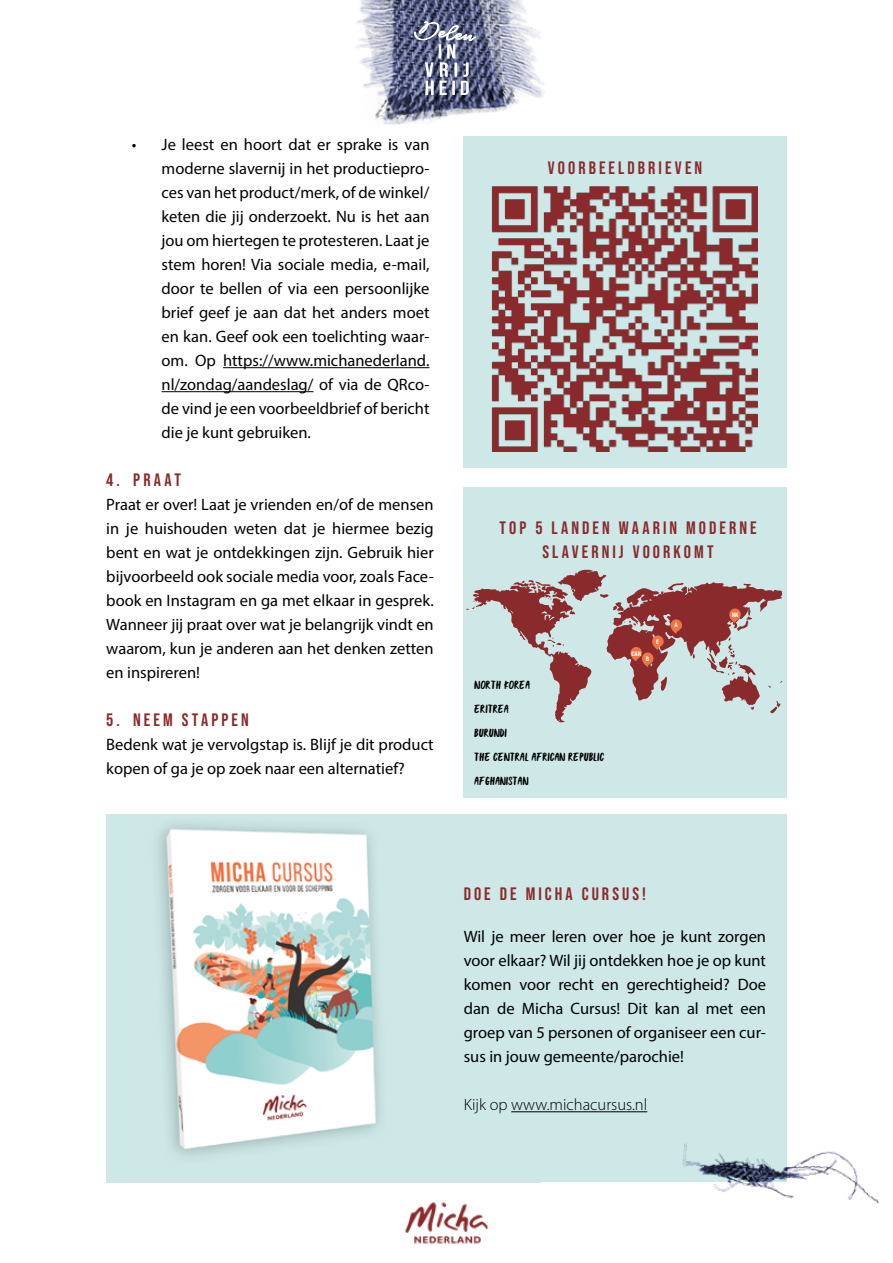
<style>
.page{position:relative;width:893px;height:1263px;background:#fff}
.page>*{position:absolute;margin:0;border:0;box-sizing:border-box;transform-origin:0 0}
.t1{font:19.5px/24px "Black Gate Sans";letter-spacing:-.01em;color:#000}
.t2{font:18px/24px "Bebas Neue";letter-spacing:.17em;color:#8a2a2c;text-align:center}
.t3{font:16.5px/24px "Myriad Pro";color:#000;text-align:justify}
.t4{font:300 16.5px "Myriad Pro";color:#000}
.t5{font:6.3px "Bebas Neue Pro Exp Eb";color:#fff}
</style>
<div class="page">
<img style="left:386px;top:1182px;width:121px;height:62px">
<img style="left:356px;top:0;width:189px;height:125px">
<svg style="left:413px;top:20px;width:65px;height:75px;background:#767b96"></svg>
<hr style="left:223px;top:367px;width:206px;height:1px;background:#000">
<hr style="left:162px;top:391px;width:151px;height:1px;background:#000">
<div style="left:463px;top:487px;width:324px;height:310px;background:#cde8e7"></div>
<svg style="left:466px;top:569px;width:317px;height:153px"></svg>
<div style="left:106px;top:814px;width:681px;height:368px;background:#cde8e7"></div>
<img style="left:158px;top:824px;width:382px;height:332px">
<hr style="left:511px;top:1111px;width:136px;height:1px;background:#000">
<img style="left:682px;top:1143px;width:197px;height:61px">
<div style="left:463px;top:136px;width:324px;height:332px;background:#cde8e7"></div>
<svg style="left:492px;top:186px;width:266px;height:265px"></svg>
<p class="t3" style="left:162px;top:132px;width:269px;text-indent:-30px">• Je leest en hoort dat er sprake is van moderne slavernij in het productiepro&shy;ces van het product/merk, of de winkel/ keten die jij onderzoekt. Nu is het aan jou om hiertegen te protesteren. Laat je stem horen! Via sociale media, e-mail, door te bellen of via een persoonlijke brief geef je aan dat het anders moet en kan. Geef ook een toelichting waar&shy;om. Op https://www.michanederland. nl/zondag/aandeslag/ of via de QRco&shy;de vind je een voorbeeldbrief of bericht die je kunt gebruiken.</p>
<p class="t2" style="left:106px;top:468px;width:76px">4. PRAAT</p>
<p class="t3" style="left:106px;top:492px;width:329px">Praat er over! Laat je vrienden en/of de mensen in je huishouden weten dat je hiermee bezig bent en wat je ontdekkingen zijn. Gebruik hier bijvoorbeeld ook sociale media voor, zoals Face&shy;book en Instagram en ga met elkaar in gesprek.<br>Wanneer jij praat over wat je belangrijk vindt en waarom, kun je anderen aan het denken zetten en inspireren!</p>
<p class="t2" style="left:106px;top:708px;width:144px">5. NEEM STAPPEN</p>
<p class="t3" style="left:106px;top:732px;width:329px">Bedenk wat je vervolgstap is. Blijf je dit product kopen of ga je op zoek naar een alternatief?</p>
<p class="t2" style="left:548px;top:156px;width:156px">VOORBEELDBRIEVEN</p>
<p class="t2" style="left:499px;top:516px;width:259px">TOP 5 LANDEN WAARIN MODERNE<br>SLAVERNIJ VOORKOMT</p>
<p class="t1" style="left:475px;top:674px;width:131px">north korea<br>eritrea<br>burundi<br>the central african republic afghanistan</p>
<p class="t5" style="left:656px;top:637px;width:4px">E</p>
<p class="t5" style="left:632px;top:649px;width:11px">CAR</p>
<p class="t5" style="left:646px;top:654px;width:5px">B</p>
<p class="t5" style="left:674px;top:621px;width:5px">A</p>
<p class="t5" style="left:732px;top:611px;width:8px">NK</p>
<p class="t2" style="left:464px;top:881px;width:184px">DOE DE MICHA CURSUS!</p>
<p class="t3" style="left:464px;top:924px;width:304px">Wil je meer leren over hoe je kunt zorgen voor elkaar? Wil jij ontdekken hoe je op kunt komen voor recht en gerechtigheid? Doe dan de Micha Cursus! Dit kan al met een groep van 5 personen of organiseer een cur&shy;sus in jouw gemeente/parochie!</p>
<p class="t4" style="left:464px;top:1095px;width:185px">Kijk op www.michacursus.nl</p>
</div>
